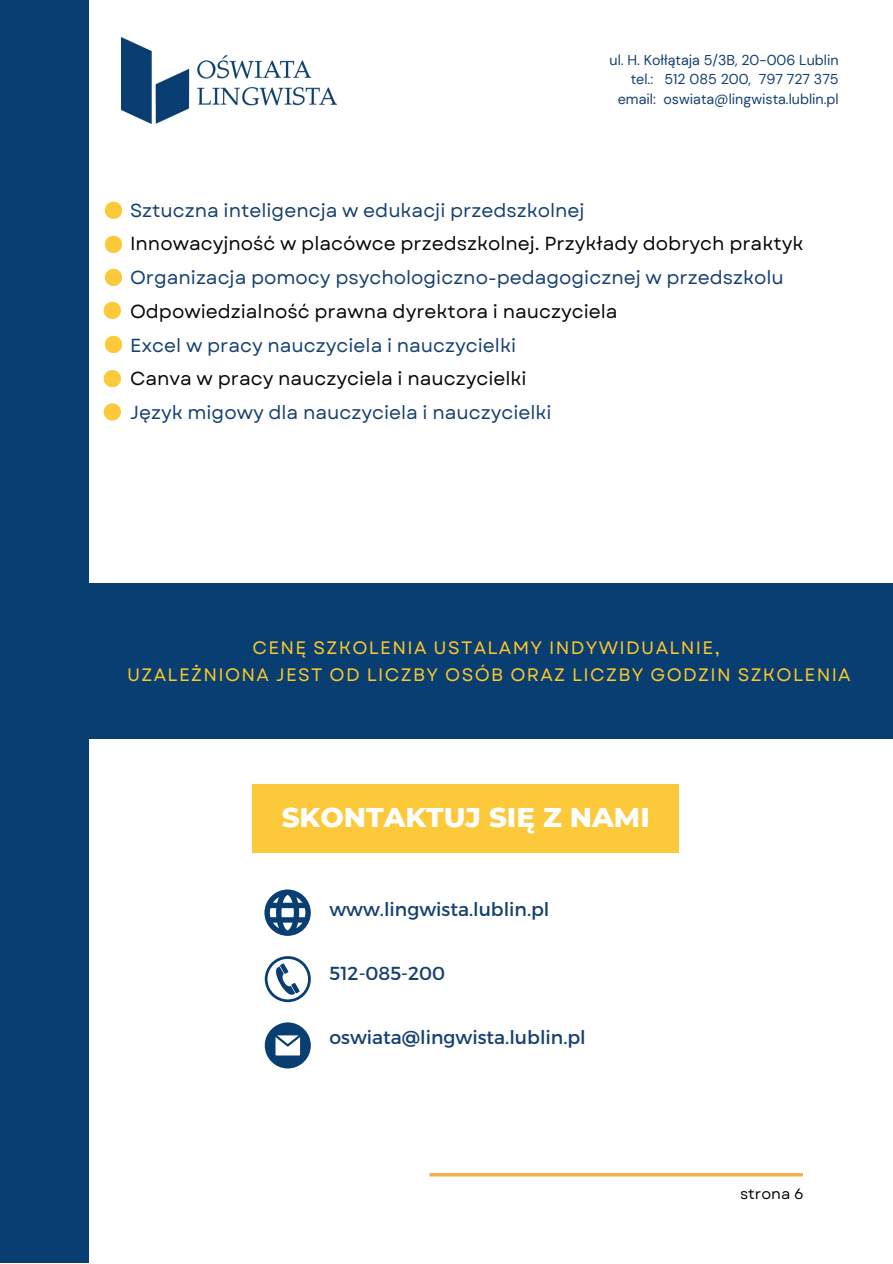
<style>
.page{position:relative;width:893px;height:1264px;background:#fff}
.page>*{position:absolute;margin:0;border:0;box-sizing:border-box;transform-origin:0 0}
.t1{font:800 27.6px "Montserrat";color:#fff}
.t2{font:18.9px "Garet";color:#154071}
.t3{font:18.9px "Garet";color:#080704}
.t4{font:18.75px "Montserrat";color:#154071}
.t5{font:18px/27px "Garet";letter-spacing:.075em;color:#fec927;text-align:center}
.t6{font:15px "Garet";color:#080704}
.t7{font:14.25px/19.4px "DM Sans";color:#154071;text-align:right}
</style>
<div class="page">
<svg style="left:105px;top:202px;width:17px;height:16px"></svg>
<svg style="left:105px;top:236px;width:17px;height:17px"></svg>
<svg style="left:105px;top:269px;width:17px;height:17px"></svg>
<svg style="left:104px;top:302px;width:17px;height:16px"></svg>
<svg style="left:105px;top:336px;width:17px;height:17px"></svg>
<svg style="left:104px;top:370px;width:17px;height:17px"></svg>
<svg style="left:104px;top:403px;width:17px;height:17px"></svg>
<div style="left:0;top:0;width:89px;height:1262px;background:#093e73"></div>
<hr style="left:429px;top:1173px;width:373px;height:3px;background:#f2b042">
<img style="left:121px;top:37px;width:215px;height:87px">
<div style="left:70px;top:583px;width:822px;height:155px;background:#093e73"></div>
<svg style="left:264px;top:889px;width:46px;height:46px"></svg>
<svg style="left:265px;top:956px;width:46px;height:46px"></svg>
<svg style="left:265px;top:1022px;width:46px;height:46px"></svg>
<div style="left:252px;top:784px;width:426px;height:68px;background:#fcc93b"></div>
<p class="t7" style="left:609px;top:50px;width:230px">ul. H. Kołłątaja 5/3B, 20-006 Lublin tel.: 512 085 200, 797 727 375 email: oswiata@lingwista.lublin.pl</p>
<p class="t2" style="left:130px;top:198px;width:456px">Sztuczna inteligencja w edukacji przedszkolnej</p>
<p class="t3" style="left:130px;top:232px;width:675px">Innowacyjność w placówce przedszkolnej. Przykłady dobrych praktyk</p>
<p class="t2" style="left:130px;top:266px;width:655px">Organizacja pomocy psychologiczno-pedagogicznej w przedszkolu</p>
<p class="t3" style="left:130px;top:299px;width:489px">Odpowiedzialność prawna dyrektora i nauczyciela</p>
<p class="t2" style="left:130px;top:333px;width:387px">Excel w pracy nauczyciela i nauczycielki</p>
<p class="t3" style="left:130px;top:367px;width:398px">Canva w pracy nauczyciela i nauczycielki</p>
<p class="t2" style="left:130px;top:401px;width:423px">Język migowy dla nauczyciela i nauczycielki</p>
<p class="t5" style="left:127px;top:634px;width:725px">CENĘ SZKOLENIA USTALAMY INDYWIDUALNIE,<br>UZALEŻNIONA JEST OD LICZBY OSÓB ORAZ LICZBY GODZIN SZKOLENIA</p>
<h1 class="t1" style="left:282px;top:797px;width:369px">SKONTAKTUJ SIĘ Z NAMI</h1>
<p class="t4" style="left:329px;top:897px;width:221px">www.lingwista.lublin.pl</p>
<p class="t4" style="left:329px;top:961px;width:117px">512-085-200</p>
<p class="t4" style="left:329px;top:1025px;width:258px">oswiata@lingwista.lublin.pl</p>
<p class="t6" style="left:740px;top:1184px;width:65px">strona 6</p>
</div>
